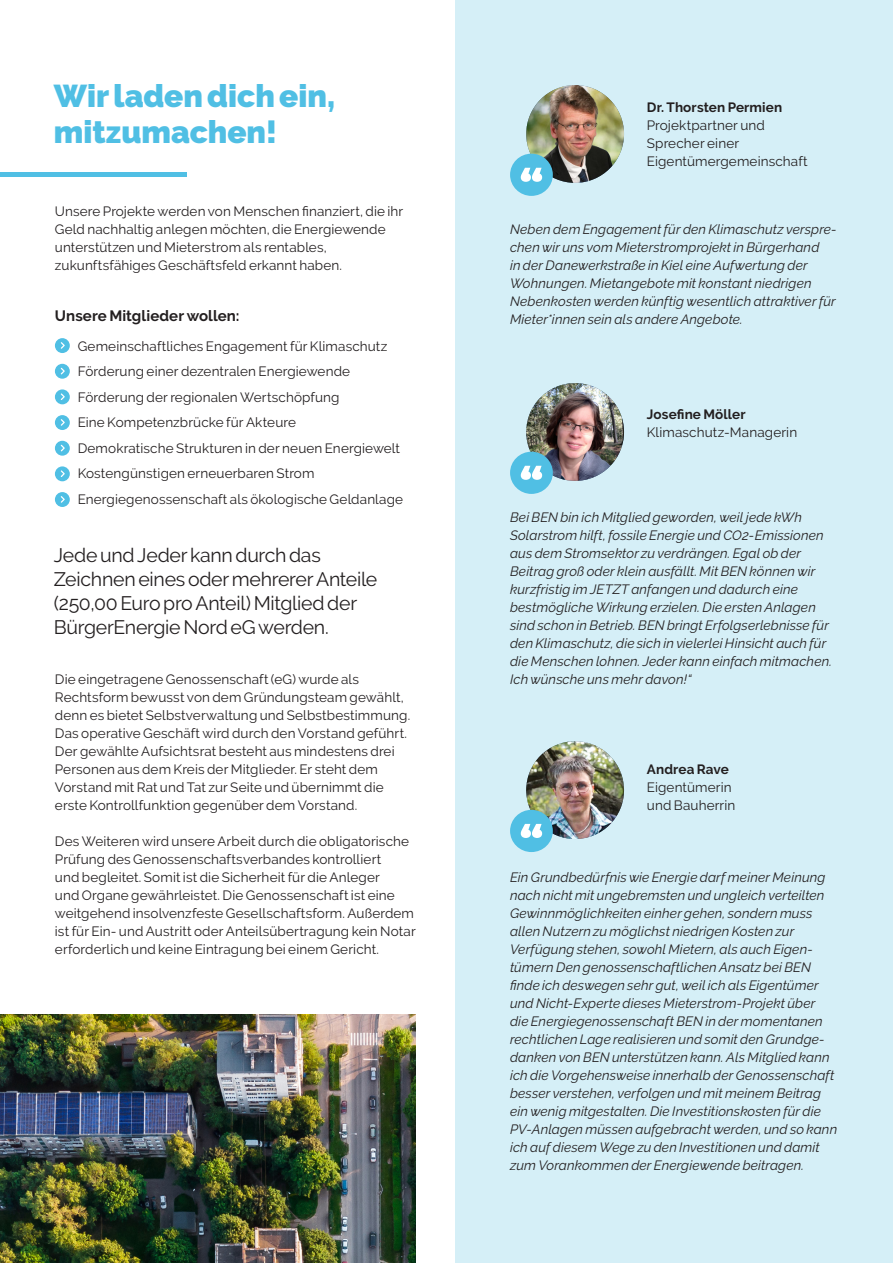
<style>
.page{position:relative;width:893px;height:1263px;background:#fff}
.page>*{position:absolute;margin:0;border:0;box-sizing:border-box;transform-origin:0 0}
.t1{font:900 31.5px/36px "Raleway";color:#50bfe4}
.t2{font:19.5px/24px "Raleway";letter-spacing:-.015em;color:#231f20}
.t3{font:700 15px "Raleway";letter-spacing:.005em;color:#231f20}
.t4{font:italic 13.5px/18px "Raleway";letter-spacing:.01em;color:#231f20}
.t5{font:13.5px/18px "Raleway";letter-spacing:.01em;color:#231f20}
.t6{font:700 13.5px "Raleway";letter-spacing:.01em;color:#231f20}
</style>
<div class="page">
<hr style="left:0;top:172px;width:187px;height:4px;background:#50bfe4">
<div style="left:456px;top:0;width:437px;height:1263px;background:#d5eff7"></div>
<div style="left:55px;top:338px;width:15px;height:15px;background:#50bfe4;border-radius:50%"></div>
<svg style="left:61px;top:342px;width:4px;height:7px"></svg>
<div style="left:55px;top:389px;width:15px;height:15px;background:#50bfe4;border-radius:50%"></div>
<svg style="left:61px;top:393px;width:4px;height:7px"></svg>
<div style="left:55px;top:441px;width:15px;height:15px;background:#50bfe4;border-radius:50%"></div>
<svg style="left:61px;top:445px;width:4px;height:6px"></svg>
<div style="left:55px;top:364px;width:15px;height:15px;background:#50bfe4;border-radius:50%"></div>
<svg style="left:61px;top:368px;width:4px;height:6px"></svg>
<div style="left:55px;top:415px;width:15px;height:15px;background:#50bfe4;border-radius:50%"></div>
<svg style="left:61px;top:419px;width:4px;height:7px"></svg>
<div style="left:55px;top:466px;width:15px;height:15px;background:#50bfe4;border-radius:50%"></div>
<svg style="left:61px;top:470px;width:4px;height:7px"></svg>
<div style="left:55px;top:492px;width:15px;height:15px;background:#50bfe4;border-radius:50%"></div>
<svg style="left:61px;top:496px;width:4px;height:7px"></svg>
<img style="left:526px;top:85px;width:98px;height:98px;border-radius:49px">
<img style="left:526px;top:383px;width:98px;height:98px;border-radius:49px">
<img style="left:526px;top:741px;width:98px;height:98px;border-radius:49px">
<div style="left:510px;top:154px;width:43px;height:42px;background:#50bfe4;border-radius:50%"></div>
<svg style="left:521px;top:168px;width:21px;height:14px"></svg>
<div style="left:510px;top:452px;width:43px;height:42px;background:#50bfe4;border-radius:50%"></div>
<svg style="left:521px;top:466px;width:21px;height:14px"></svg>
<div style="left:510px;top:810px;width:43px;height:42px;background:#50bfe4;border-radius:50%"></div>
<svg style="left:521px;top:824px;width:21px;height:14px"></svg>
<img style="left:0;top:1014px;width:416px;height:249px">
<h1 class="t1" style="left:54px;top:78px;width:283px">Wir laden dich ein, mitzumachen!</h1>
<p class="t5" style="left:55px;top:202px;width:350px">Unsere Projekte werden von Menschen finanziert, die ihr Geld nachhaltig anlegen möchten, die Energiewende unterstützen und Mieterstrom als rentables, zukunftsfähiges Geschäftsfeld erkannt haben.</p>
<p class="t3" style="left:55px;top:307px;width:186px">Unsere Mitglieder wollen:</p>
<p class="t5" style="left:78px;top:333px;width:327px;line-height:25.5px">Gemeinschaftliches Engagement für Klimaschutz Förderung einer dezentralen Energiewende Förderung der regionalen Wertschöpfung<br>Eine Kompetenzbrücke für Akteure<br>Demokratische Strukturen in der neuen Energiewelt Kostengünstigen erneuerbaren Strom Energiegenossenschaft als ökologische Geldanlage</p>
<h2 class="t2" style="left:54px;top:543px;width:325px">Jede und Jeder kann durch das Zeichnen eines oder mehrerer Anteile (250,00 Euro pro Anteil) Mitglied der BürgerEnergie Nord eG werden.</h2>
<p class="t5" style="left:55px;top:670px;width:357px">Die eingetragene Genossenschaft (eG) wurde als Rechtsform bewusst von dem Gründungsteam gewählt, denn es bietet Selbstverwaltung und Selbstbestimmung.<br>Das operative Geschäft wird durch den Vorstand geführt.<br>Der gewählte Aufsichtsrat besteht aus mindestens drei Personen aus dem Kreis der Mitglieder. Er steht dem Vorstand mit Rat und Tat zur Seite und übernimmt die erste Kontrollfunktion gegenüber dem Vorstand.</p>
<p class="t5" style="left:55px;top:832px;width:362px">Des Weiteren wird unsere Arbeit durch die obligatorische Prüfung des Genossenschaftsverbandes kontrolliert<br>und begleitet. Somit ist die Sicherheit für die Anleger<br>und Organe gewährleistet. Die Genossenschaft ist eine weitgehend insolvenzfeste Gesellschaftsform. Außerdem ist für Ein- und Austritt oder Anteilsübertragung kein Notar erforderlich und keine Eintragung bei einem Gericht.</p>
<p class="t6" style="left:647px;top:100px;width:137px">Dr. Thorsten Permien</p>
<p class="t5" style="left:647px;top:117px;width:162px">Projektpartner und<br>Sprecher einer<br>Eigentümergemeinschaft</p>
<p class="t4" style="left:510px;top:220px;width:328px">Neben dem Engagement für den Klimaschutz verspre&shy;chen wir uns vom Mieterstromprojekt in Bürgerhand<br>in der Danewerkstraße in Kiel eine Aufwertung der Wohnungen. Mietangebote mit konstant niedrigen Nebenkosten werden künftig wesentlich attraktiver für Mieter*innen sein als andere Angebote.</p>
<p class="t6" style="left:647px;top:407px;width:100px">Josefine Möller</p>
<p class="t5" style="left:647px;top:424px;width:152px">Klimaschutz-Managerin</p>
<p class="t4" style="left:510px;top:508px;width:323px">Bei BEN bin ich Mitglied geworden, weil jede kWh Solarstrom hilft, fossile Energie und CO2-Emissionen aus dem Stromsektor zu verdrängen. Egal ob der Beitrag groß oder klein ausfällt. Mit BEN können wir kurzfristig im JETZT anfangen und dadurch eine bestmögliche Wirkung erzielen. Die ersten Anlagen sind schon in Betrieb. BEN bringt Erfolgserlebnisse für den Klimaschutz, die sich in vielerlei Hinsicht auch für die Menschen lohnen. Jeder kann einfach mitmachen.<br>Ich wünsche uns mehr davon!“</p>
<p class="t6" style="left:647px;top:762px;width:83px">Andrea Rave</p>
<p class="t5" style="left:647px;top:778px;width:90px">Eigentümerin und Bauherrin</p>
<p class="t4" style="left:510px;top:868px;width:329px">Ein Grundbedürfnis wie Energie darf meiner Meinung nach nicht mit ungebremsten und ungleich verteilten Gewinnmöglichkeiten einher gehen, sondern muss allen Nutzern zu möglichst niedrigen Kosten zur Verfügung stehen, sowohl Mietern, als auch Eigen&shy;tümern Den genossenschaftlichen Ansatz bei BEN finde ich deswegen sehr gut, weil ich als Eigentümer und Nicht-Experte dieses Mieterstrom-Projekt über die Energiegenossenschaft BEN in der momentanen rechtlichen Lage realisieren und somit den Grundge&shy;danken von BEN unterstützen kann. Als Mitglied kann ich die Vorgehensweise innerhalb der Genossenschaft besser verstehen, verfolgen und mit meinem Beitrag ein wenig mitgestalten. Die Investitionskosten für die PV-Anlagen müssen aufgebracht werden, und so kann ich auf diesem Wege zu den Investitionen und damit zum Vorankommen der Energiewende beitragen.</p>
</div>
